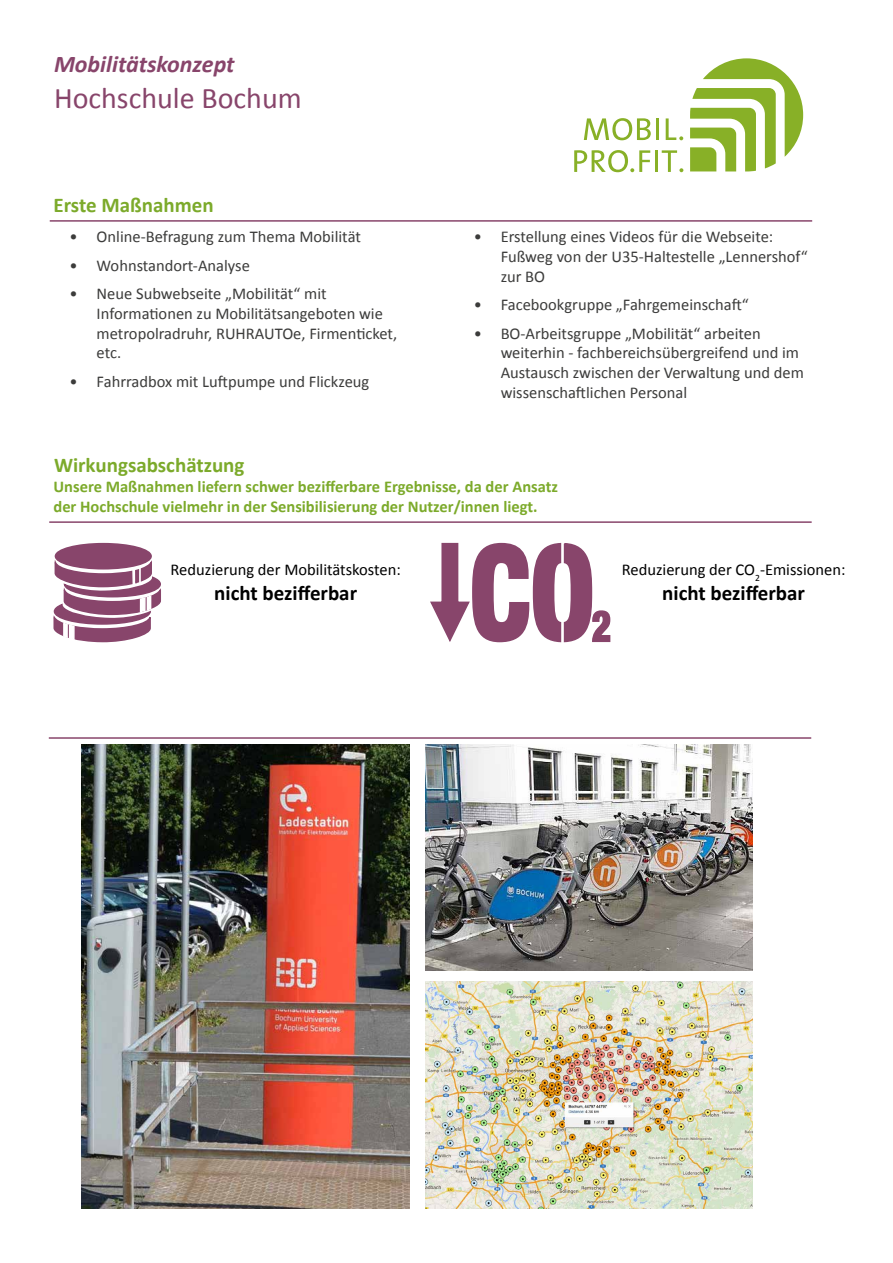
<style>
.page{position:relative;width:893px;height:1263px;background:#fff}
.page>*{position:absolute;margin:0;border:0;box-sizing:border-box;transform-origin:0 0}
.t1{font:30px "Calibri";color:#88456b}
.t2{font:italic 700 24px "Calibri";color:#88456b}
.t3{font:700 21px "Calibri";color:#7caa2b}
.t4{font:700 21px "Calibri";color:#000}
.t5{font:16.5px/19.8px "Calibri";color:#3c3c3b}
.t6{font:700 16.5px/19.8px "Calibri";color:#7caa2b}
.t7{font:16.5px "Calibri";color:#000}
</style>
<div class="page">
<svg style="left:430px;top:542px;width:181px;height:101px"></svg>
<hr style="left:50px;top:220px;width:762px;height:2px;background:#88456b">
<hr style="left:49px;top:521px;width:763px;height:2px;background:#88456b">
<hr style="left:49px;top:737px;width:762px;height:2px;background:#88456b">
<svg style="left:690px;top:58px;width:113px;height:113px"></svg>
<svg style="left:574px;top:150px;width:76px;height:22px"></svg>
<hr style="left:655px;top:150px;width:3px;height:22px;background:#88b027">
<svg style="left:662px;top:150px;width:21px;height:22px"></svg>
<svg style="left:584px;top:118px;width:67px;height:22px"></svg>
<hr style="left:656px;top:118px;width:3px;height:22px;background:#88b027">
<svg style="left:666px;top:118px;width:17px;height:22px"></svg>
<img style="left:82px;top:744px;width:327px;height:465px">
<img style="left:425px;top:744px;width:328px;height:227px">
<img style="left:425px;top:981px;width:328px;height:227px">
<div style="left:55px;top:544px;width:96px;height:25px;background:#88456b;border-radius:50%"></div>
<div style="left:55px;top:543px;width:97px;height:26px;border:2px solid #88456b;border-radius:50%"></div>
<svg style="left:53px;top:553px;width:108px;height:90px"></svg>
<h2 class="t2" style="left:54px;top:49px;width:182px">Mobilitätskonzept</h2>
<h1 class="t1" style="left:54px;top:79px;width:249px">Hochschule Bochum</h1>
<p class="t3" style="left:53px;top:191px;width:162px">Erste Maßnahmen</p>
<p class="t5" style="left:70px;top:227px;width:293px">• Online-Befragung zum Thema Mobilität</p>
<p class="t5" style="left:70px;top:255px;width:182px">• Wohnstandort-Analyse</p>
<p class="t5" style="left:97px;top:284px;width:302px;text-indent:-27px">• Neue Subwebseite „Mobilität“ mit<br>Informationen zu Mobilitätsangeboten wie metropolradruhr, RUHRAUTOe, Firmenticket, etc.</p>
<p class="t5" style="left:70px;top:371px;width:301px">• Fahrradbox mit Luftpumpe und Flickzeug</p>
<p class="t5" style="left:501px;top:227px;width:309px;text-indent:-27px">• Erstellung eines Videos für die Webseite:<br>Fußweg von der U35-Haltestelle „Lennershof“ zur BO</p>
<p class="t5" style="left:474px;top:295px;width:277px">• Facebookgruppe „Fahrgemeinschaft“</p>
<p class="t5" style="left:501px;top:323px;width:305px;text-indent:-27px">• BO-Arbeitsgruppe „Mobilität“ arbeiten weiterhin - fachbereichsübergreifend und im Austausch zwischen der Verwaltung und dem wissenschaftlichen Personal</p>
<p class="t3" style="left:54px;top:452px;width:192px">Wirkungsabschätzung</p>
<p class="t6" style="left:53px;top:477px;width:506px">Unsere Maßnahmen liefern schwer bezifferbare Ergebnisse, da der Ansatz der Hochschule vielmehr in der Sensibilisierung der Nutzer/innen liegt.</p>
<p class="t7" style="left:171px;top:559px;width:232px">Reduzierung der Mobilitätskosten:</p>
<p class="t4" style="left:214px;top:580px;width:144px">nicht bezifferbar</p>
<p class="t7" style="left:622px;top:559px;width:225px">Reduzierung der CO<sub>2</sub>-Emissionen:</p>
<p class="t4" style="left:662px;top:580px;width:144px">nicht bezifferbar</p>
</div>
